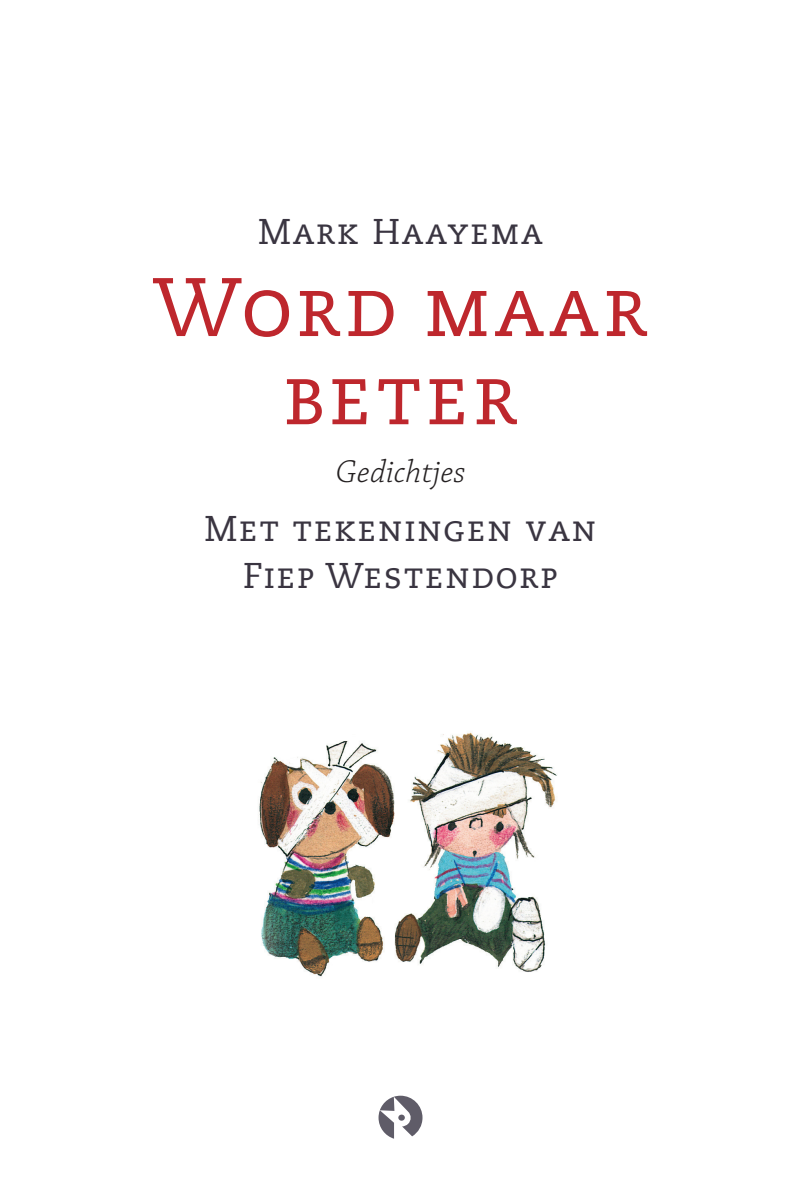
<style>
.page{position:relative;width:798px;height:1202px;background:#fff}
.page>*{position:absolute;margin:0;border:0;box-sizing:border-box;transform-origin:0 0}
.t1{font:82.75px "Caecilia Roman SC";letter-spacing:.05em;color:#be272d}
.t2{font:35.5px/47.5px "Caecilia Roman SC";letter-spacing:.05em;color:#3a3541;text-align:center}
.t3{font:italic 300 33.25px "Chaparral Pro";letter-spacing:.01em;color:#231f20}
</style>
<div class="page">
<hr style="left:0;top:0;width:1px;height:1202px;background:#b9dfc4">
<svg style="left:379px;top:1095px;width:43px;height:43px"></svg>
<div style="left:398px;top:1114px;width:7px;height:6px;background:#5f5c68;border-radius:50%"></div>
<img style="left:259px;top:732px;width:298px;height:245px">
<p class="t2" style="left:258px;top:209px;width:286px">Mark Haayema</p>
<h1 class="t1" style="left:153px;top:259px;width:496px">Word maar</h1>
<h1 class="t1" style="left:283px;top:347px;width:236px">beter</h1>
<p class="t3" style="left:335px;top:453px;width:132px">Gedichtjes</p>
<p class="t2" style="left:204px;top:505px;width:393px">Met tekeningen van<br>Fiep Westendorp</p>
</div>
